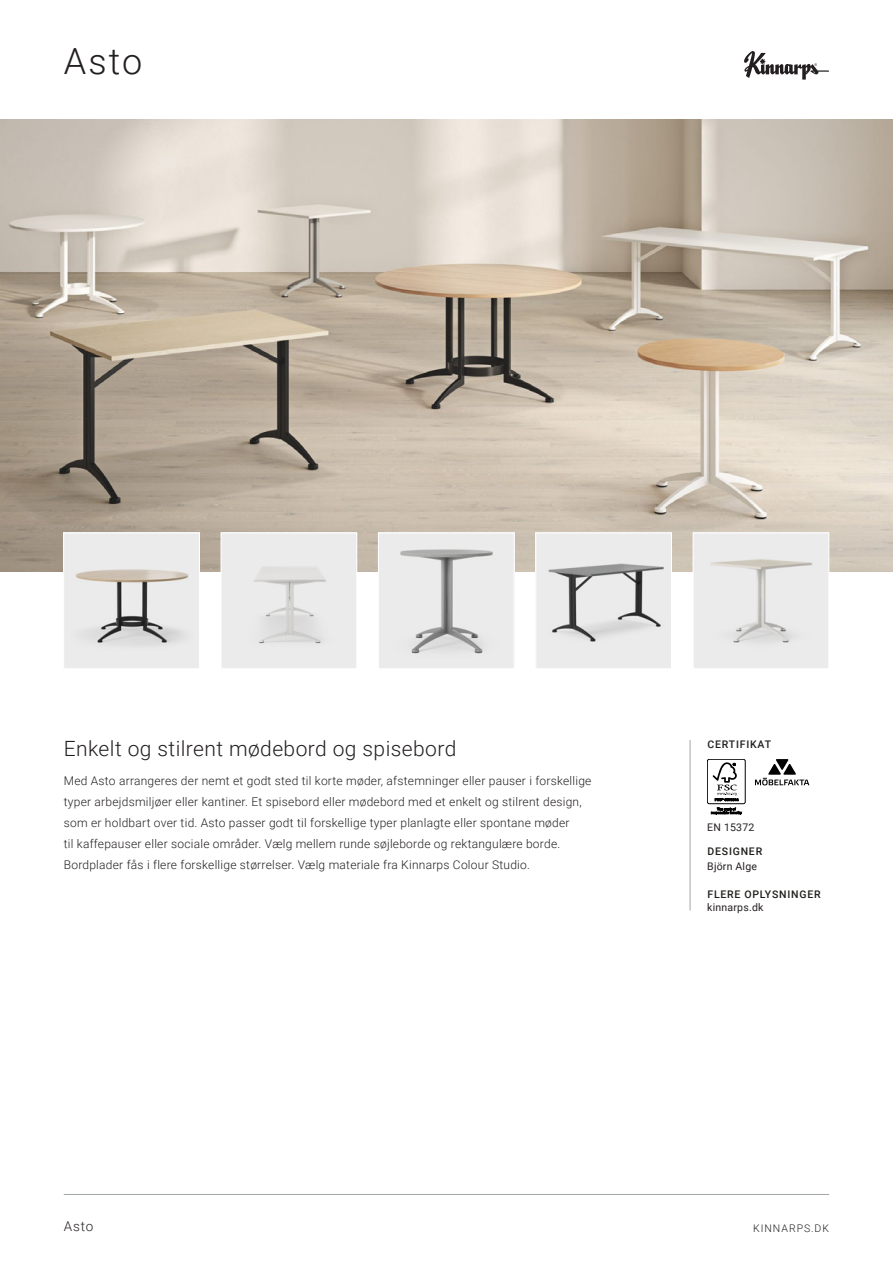
<style>
.page{position:relative;width:893px;height:1263px;background:#fff}
.page>*{position:absolute;margin:0;border:0;box-sizing:border-box;transform-origin:0 0}
.t1{font:300 36px "Roboto";color:#231f20}
.t2{font:300 21px "Roboto";letter-spacing:.02em;color:#231f20}
.t3{font:300 13.5px "Roboto";color:#231f20}
.t4{font:300 12px/21px "Roboto";letter-spacing:.02em;color:#231f20}
.t5{font:10.5px "Roboto";letter-spacing:.02em;color:#231f20}
.t6{font:500 10.5px "Roboto";letter-spacing:.075em;color:#1d1d1b}
.t7{font:300 10.5px "Roboto";letter-spacing:.095em;color:#231f20}
.t8{font:500 10.5px "Roboto";letter-spacing:.075em;color:#231f20}
</style>
<div class="page">
<hr style="left:64px;top:1194px;width:765px;height:1px;background:#a2a6a8">
<img style="left:0;top:119px;width:893px;height:453px">
<img style="left:65px;top:535px;width:133px;height:132px">
<div style="left:63px;top:533px;width:137px;height:136px;border:1px solid #fff"></div>
<img style="left:223px;top:535px;width:132px;height:132px">
<div style="left:221px;top:533px;width:136px;height:136px;border:1px solid #fff"></div>
<img style="left:380px;top:535px;width:132px;height:132px">
<div style="left:378px;top:533px;width:136px;height:136px;border:1px solid #fff"></div>
<img style="left:537px;top:535px;width:133px;height:132px">
<div style="left:535px;top:533px;width:137px;height:136px;border:1px solid #fff"></div>
<img style="left:695px;top:535px;width:132px;height:132px">
<div style="left:693px;top:533px;width:136px;height:136px;border:1px solid #fff"></div>
<div style="left:707px;top:759px;width:38px;height:45px;border:1px solid #000;border-radius:2px"></div>
<svg style="left:713px;top:762px;width:25px;height:39px"></svg>
<svg style="left:711px;top:808px;width:31px;height:7px"></svg>
<svg style="left:744px;top:51px;width:85px;height:29px"></svg>
<svg style="left:755px;top:759px;width:54px;height:26px"></svg>
<hr style="left:690px;top:740px;width:1px;height:170px;background:#a2a6a8">
<p class="t1" style="left:64px;top:36px;width:80px">Asto</p>
<p class="t2" style="left:64px;top:733px;width:394px">Enkelt og stilrent mødebord og spisebord</p>
<p class="t4" style="left:64px;top:770px;width:529px">Med Asto arrangeres der nemt et godt sted til korte møder, afstemninger eller pauser i forskellige typer arbejdsmiljøer eller kantiner. Et spisebord eller mødebord med et enkelt og stilrent design, som er holdbart over tid. Asto passer godt til forskellige typer planlagte eller spontane møder<br>til kaffepauser eller sociale områder. Vælg mellem runde søjleborde og rektangulære borde.<br>Bordplader fås i flere forskellige størrelser. Vælg materiale fra Kinnarps Colour Studio.</p>
<p class="t8" style="left:707px;top:737px;width:65px">CERTIFIKAT</p>
<p class="t5" style="left:707px;top:820px;width:49px">EN 15372</p>
<p class="t6" style="left:707px;top:844px;width:56px">DESIGNER</p>
<p class="t5" style="left:707px;top:859px;width:51px">Björn Alge</p>
<p class="t5" style="left:707px;top:899px;width:58px">kinnarps.dk</p>
<p class="t6" style="left:707px;top:887px;width:115px">FLERE OPLYSNINGER</p>
<p class="t3" style="left:64px;top:1216px;width:31px">Asto</p>
<p class="t7" style="left:753px;top:1220px;width:77px">KINNARPS.DK</p>
</div>
